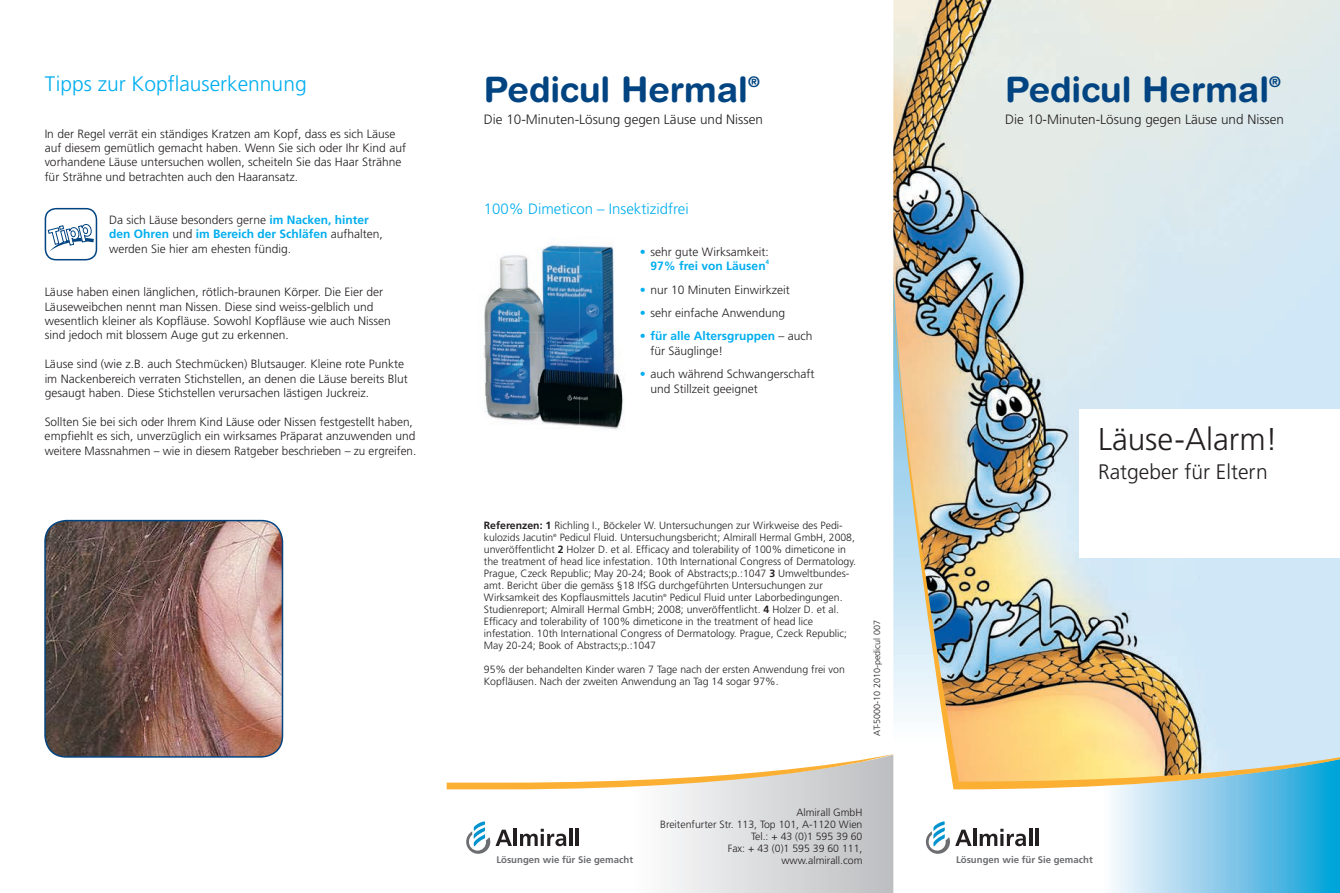
<style>
.page{position:relative;width:1340px;height:893px;background:#fff}
.page>*{position:absolute;margin:0;border:0;box-sizing:border-box;transform-origin:0 0}
.t1{font:700 35.1px "Helvetica Rounded";color:#014481}
.t2{font:300 31.5px "Frutiger";color:#231f20}
.t3{font:900 21.75px "Frutiger";color:#fff;scale:.89 1}
.t4{font:300 21px "Frutiger";color:#00aeef}
.t5{font:300 21px "Frutiger";color:#231f20}
.t6{font:300 15px "Frutiger";color:#00aeef}
.t7{font:700 14.7px "Helvetica Rounded";color:#014481}
.t8{font:300 13.5px "Frutiger";color:#231f20}
.t9{font:300 12px/14.4px "Frutiger";color:#231f20}
.t10{font:700 12px/14.4px "Frutiger";color:#00aeef}
.t11{font:300 10.5px/12px "Frutiger";color:#231f20}
.t12{font:700 9.6px "Frutiger";color:#6c6d70}
.t13{font:300 9px "Frutiger";color:#231f20}
.t14{font:700 6px "Frutiger";color:#00aeef}
.t15{font:300 4.5px "Frutiger";color:#231f20}
.s1{font-weight:700;color:#00aeef}
.s2{color:#00aeef}
.s3{font-weight:300}
.s4{font-weight:300;color:#231f20}
.s5{font-weight:700}
</style>
<div class="page">
<img style="left:893px;top:0;width:446px;height:230px">
<svg style="left:446px;top:789px;width:447px;height:104px"></svg>
<svg style="left:446px;top:754px;width:447px;height:35px"></svg>
<svg style="left:1112px;top:789px;width:227px;height:104px;background:#81cae9"></svg>
<img style="left:893px;top:230px;width:446px;height:559px">
<div style="left:1079px;top:409px;width:260px;height:149px;background:#fff"></div>
<hr style="left:514px;top:828px;width:3px;height:18px;background:#231f20">
<svg style="left:520px;top:829px;width:46px;height:17px"></svg>
<hr style="left:569px;top:828px;width:3px;height:18px;background:#231f20">
<hr style="left:576px;top:828px;width:3px;height:18px;background:#231f20">
<svg style="left:466px;top:821px;width:46px;height:33px"></svg>
<hr style="left:973px;top:828px;width:3px;height:18px;background:#231f20">
<svg style="left:979px;top:829px;width:47px;height:17px"></svg>
<svg style="left:1029px;top:828px;width:3px;height:18px"></svg>
<hr style="left:1035px;top:828px;width:3px;height:18px;background:#231f20">
<svg style="left:925px;top:821px;width:46px;height:33px"></svg>
<img style="left:529px;top:245px;width:52px;height:181px">
<img style="left:483px;top:255px;width:46px;height:169px">
<img style="left:581px;top:245px;width:44px;height:185px">
<img style="left:484px;top:270px;width:145px;height:1px">
<img style="left:484px;top:346px;width:141px;height:11px">
<img style="left:484px;top:384px;width:141px;height:11px">
<svg style="left:44px;top:520px;width:239px;height:238px;background:#866a64"></svg>
<svg style="left:45px;top:208px;width:52px;height:52px"></svg>
<h3 class="t4" style="left:45px;top:72px;width:263px">Tipps zur Kopflauserkennung</h3>
<p class="t9" style="left:45px;top:126px;width:363px">In der Regel verrät ein ständiges Kratzen am Kopf, dass es sich Läuse auf diesem gemütlich gemacht haben. Wenn Sie sich oder Ihr Kind auf vorhandene Läuse untersuchen wollen, scheiteln Sie das Haar Strähne für Strähne und betrachten auch den Haaransatz.</p>
<p class="t9" style="left:109px;top:213px;width:275px">Da sich Läuse besonders gerne <span class="s1">im Nacken, hinter den Ohren</span> und <span class="s1">im Bereich der Schläfen</span> aufhalten, werden Sie hier am ehesten fündig.</p>
<p class="t9" style="left:45px;top:285px;width:348px">Läuse haben einen länglichen, rötlich-braunen Körper. Die Eier der Läuseweibchen nennt man Nissen. Diese sind weiss-gelblich und wesentlich kleiner als Kopfläuse. Sowohl Kopfläuse wie auch Nissen sind jedoch mit blossem Auge gut zu erkennen.</p>
<p class="t9" style="left:45px;top:357px;width:364px">Läuse sind (wie z.B. auch Stechmücken) Blutsauger. Kleine rote Punkte im Nackenbereich verraten Stichstellen, an denen die Läuse bereits Blut gesaugt haben. Diese Stichstellen verursachen lästigen Juckreiz.</p>
<p class="t9" style="left:45px;top:414px;width:373px">Sollten Sie bei sich oder Ihrem Kind Läuse oder Nissen festgestellt haben, empfiehlt es sich, unverzüglich ein wirksames Präparat anzuwenden und weitere Massnahmen – wie in diesem Ratgeber beschrieben – zu ergreifen.</p>
<h3 class="t3" style="left:47px;top:225px;width:49px;rotate:-14deg">Tipp</h3>
<h1 class="t1" style="left:484px;top:68px;width:266px">Pedicul Hermal</h1>
<p class="t7" style="left:748px;top:73px;width:13px">®</p>
<h1 class="t1" style="left:1005px;top:68px;width:266px">Pedicul Hermal</h1>
<p class="t7" style="left:1269px;top:73px;width:13px">®</p>
<p class="t8" style="left:484px;top:111px;width:281px">Die 10-Minuten-Lösung gegen Läuse und Nissen</p>
<p class="t8" style="left:1005px;top:111px;width:281px">Die 10-Minuten-Lösung gegen Läuse und Nissen</p>
<p class="t6" style="left:484px;top:201px;width:206px">100% Dimeticon – Insektizidfrei</p>
<p class="t9" style="left:640px;top:244px;width:130px;text-align:right"><span class="s2">•</span> sehr gute Wirksamkeit:<br><span class="s1">97% frei von Läusen</span></p>
<p class="t14" style="left:765px;top:259px;width:5px">4</p>
<p class="t9" style="left:640px;top:282px;width:151px"><span class="s2">•</span> nur 10 Minuten Einwirkzeit</p>
<p class="t9" style="left:640px;top:306px;width:147px"><span class="s2">•</span> sehr einfache Anwendung</p>
<p class="t10" style="left:650px;top:329px;width:164px;text-indent:-10px"><span class="s3">•</span> für alle Altersgruppen <span class="s4">– auch für Säuglinge!</span></p>
<p class="t9" style="left:650px;top:367px;width:165px;text-indent:-10px"><span class="s2">•</span> auch während Schwangerschaft und Stillzeit geeignet</p>
<p class="t11" style="left:484px;top:519px;width:360px"><span class="s5">Referenzen: 1</span> Richling I., Böckeler W. Untersuchungen zur Wirkweise des Pedi&shy;kulozids Jacutin</p>
<p class="t11" style="left:484px;top:531px;width:374px;text-indent:76px">Pedicul Fluid. Untersuchungsbericht; Almirall Hermal GmbH, 2008, unveröffentlicht <span class="s5">2</span> Holzer D. et al. Efficacy and tolerability of 100% dimeticone in the treatment of head lice infestation. 10th International Congress of Dermatology.<br>Prague, Czeck Republic; May 20-24; Book of Abstracts;p.:1047 <span class="s5">3</span> Umweltbundes&shy;amt. Bericht über die gemäss §18 IfSG durchgeführten Untersuchungen zur Wirksamkeit des Kopflausmittels Jacutin</p>
<p class="t15" style="left:553px;top:532px;width:5px">®</p>
<p class="t11" style="left:484px;top:591px;width:365px;text-indent:186px">Pedicul Fluid unter Laborbedingungen.<br>Studienreport; Almirall Hermal GmbH; 2008; unveröffentlicht. <span class="s5">4</span> Holzer D. et al.<br>Efficacy and tolerability of 100% dimeticone in the treatment of head lice infestation. 10th International Congress of Dermatology. Prague, Czeck Republic; May 20-24; Book of Abstracts;p.:1047</p>
<p class="t11" style="left:484px;top:663px;width:362px">95% der behandelten Kinder waren 7 Tage nach der ersten Anwendung frei von<br>Kopfläusen. Nach der zweiten Anwendung an Tag 14 sogar 97%.</p>
<p class="t15" style="left:663px;top:592px;width:5px">®</p>
<p class="t13" style="left:872px;top:736px;width:117px;rotate:-90deg">AT-5000-10 2010-pedicul 007</p>
<p class="t11" style="left:660px;top:806px;width:204px;text-align:right">Almirall GmbH<br>Breitenfurter Str. 113, Top 101, A-1120 Wien<br>Tel.: + 43 (0)1 595 39 60<br>Fax: + 43 (0)1 595 39 60 111,</p>
<h2 class="t2" style="left:1098px;top:422px;width:181px">Läuse-Alarm!</h2>
<h3 class="t5" style="left:1098px;top:460px;width:171px">Ratgeber für Eltern</h3>
<p class="t12" style="left:496px;top:854px;width:138px">Lösungen wie für Sie gemacht</p>
<p class="t11" style="left:781px;top:854px;width:83px">www.almirall.com</p>
<p class="t12" style="left:956px;top:854px;width:138px">Lösungen wie für Sie gemacht</p>
</div>
